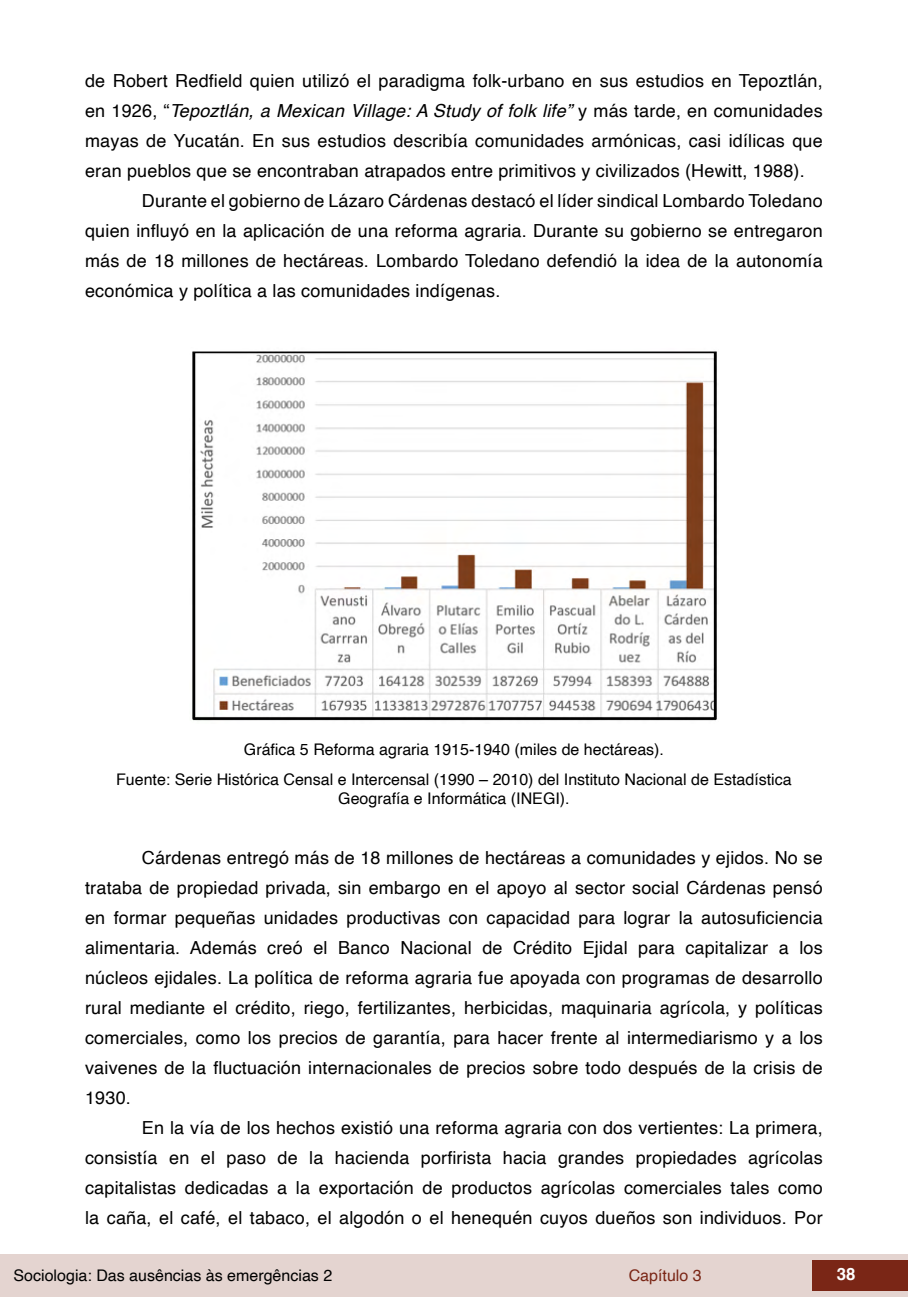
<style>
.page{position:relative;width:908px;height:1304px;background:#fff}
.page>*{position:absolute;margin:0;border:0;box-sizing:border-box;transform-origin:0 0}
.t1{font:18px/30px "Helvetica";letter-spacing:.01em;color:#000;text-align:justify}
.t2{font:italic 18px "Helvetica";letter-spacing:.01em;color:#000}
.t3{font:700 16.8px "Helvetica";color:#fff}
.t4{font:16px/30.6px "Helvetica";color:#000;text-align:center}
.t5{font:16px "Helvetica";color:#7a2616}
.s1{font-style:normal}
</style>
<div class="page">
<div style="left:0;top:1254px;width:906px;height:43px;background:#e4d4d0"></div>
<div style="left:812px;top:1261px;width:95px;height:30px;background:#7a2616"></div>
<img style="left:192px;top:351px;width:525px;height:370px">
<p class="t1" style="left:85px;top:66px;width:738px">de Robert Redfield quien utilizó el paradigma folk-urbano en sus estudios en Tepoztlán,</p>
<p class="t2" style="left:85px;top:97px;width:738px"><span class="s1">en 1926, “</span>Tepoztlán, a Mexican Village: A Study of folk life” <span class="s1">y más tarde, en comunidades</span></p>
<p class="t1" style="left:85px;top:126px;width:738px">mayas de Yucatán. En sus estudios describía comunidades armónicas, casi idílicas que</p>
<p class="t1" style="left:85px;top:156px;width:720px">eran pueblos que se encontraban atrapados entre primitivos y civilizados (Hewitt, 1988).</p>
<p class="t1" style="left:142px;top:186px;width:682px">Durante el gobierno de Lázaro Cárdenas destacó el líder sindical Lombardo Toledano</p>
<p class="t1" style="left:85px;top:216px;width:738px">quien influyó en la aplicación de una reforma agraria. Durante su gobierno se entregaron</p>
<p class="t1" style="left:85px;top:246px;width:738px">más de 18 millones de hectáreas. Lombardo Toledano defendió la idea de la autonomía</p>
<p class="t1" style="left:85px;top:276px;width:416px">económica y política a las comunidades indígenas.</p>
<p class="t4" style="left:116px;top:734px;width:676px">Gráfica 5 Reforma agraria 1915-1940 (miles de hectáreas).<br>Fuente: Serie Histórica Censal e Intercensal (1990 – 2010) del Instituto Nacional de Estadística</p>
<p class="t4" style="left:338px;top:784px;width:233px">Geografía e Informática (INEGI).</p>
<p class="t1" style="left:85px;top:843px;width:738px;text-indent:57px">Cárdenas entregó más de 18 millones de hectáreas a comunidades y ejidos. No se trataba de propiedad privada, sin embargo en el apoyo al sector social Cárdenas pensó en formar pequeñas unidades productivas con capacidad para lograr la autosuficiencia alimentaria. Además creó el Banco Nacional de Crédito Ejidal para capitalizar a los núcleos ejidales. La política de reforma agraria fue apoyada con programas de desarrollo rural mediante el crédito, riego, fertilizantes, herbicidas, maquinaria agrícola, y políticas comerciales, como los precios de garantía, para hacer frente al intermediarismo y a los vaivenes de la fluctuación internacionales de precios sobre todo después de la crisis de 1930.</p>
<p class="t1" style="left:85px;top:1114px;width:738px;text-indent:57px">En la vía de los hechos existió una reforma agraria con dos vertientes: La primera, consistía en el paso de la hacienda porfirista hacia grandes propiedades agrícolas capitalistas dedicadas a la exportación de productos agrícolas comerciales tales como la caña, el café, el tabaco, el algodón o el henequén cuyos dueños son individuos. Por</p>
<p class="t4" style="left:14px;top:1260px;width:320px">Sociologia: Das ausências às emergências 2</p>
<p class="t5" style="left:628px;top:1263px;width:74px">Capítulo 3</p>
<p class="t3" style="left:836px;top:1261px;width:20px">38</p>
</div>
